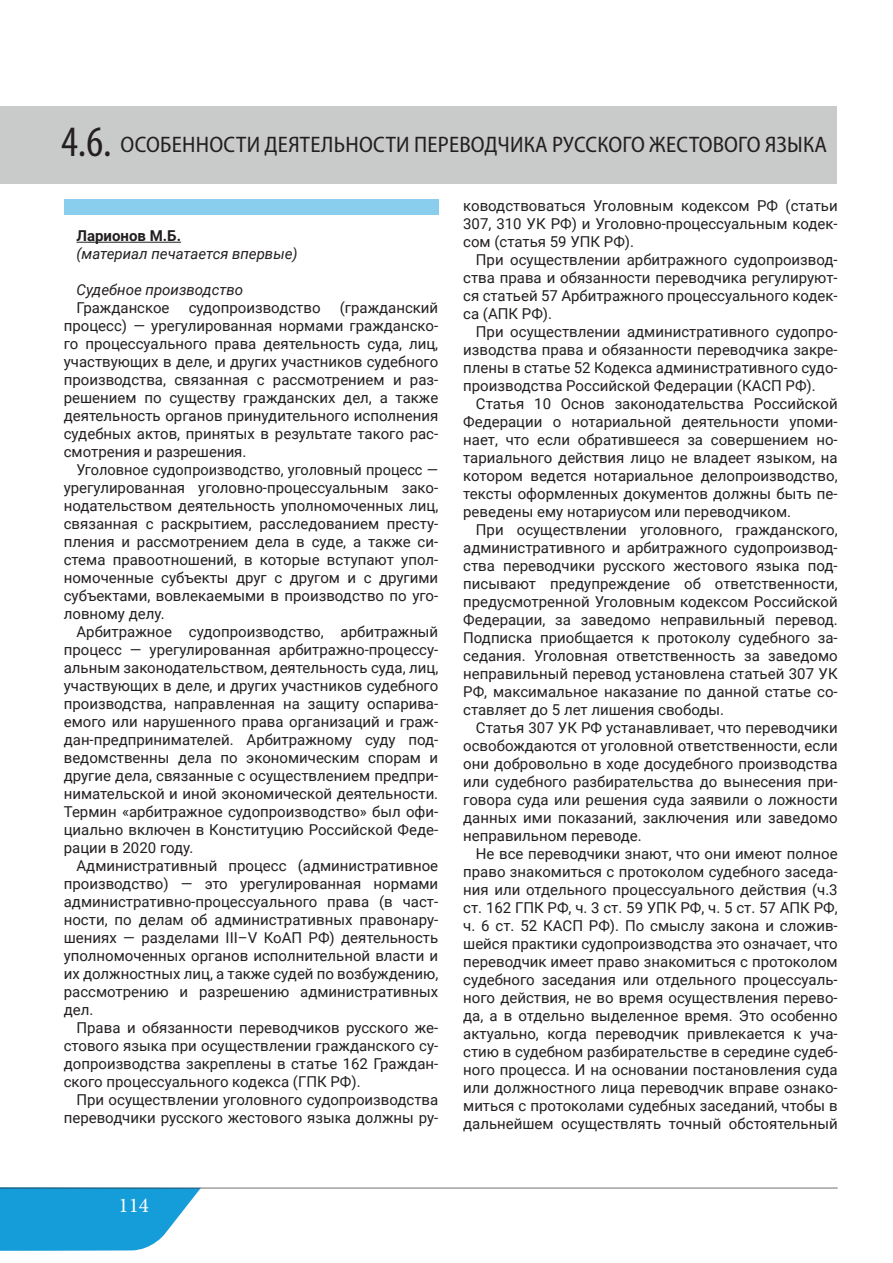
<style>
.page{position:relative;width:893px;height:1263px;background:#fff}
.page>*{position:absolute;margin:0;border:0;box-sizing:border-box;transform-origin:0 0}
.Paragraph_Style_1{font:condensed 43.5px "Myriad Pro";color:#231f20}
.Paragraph_Style_1-2{font:semi-condensed 22.5px "Myriad Pro";letter-spacing:.01em;color:#231f20}
.t1{font:21px "Minion Pro";color:#fff}
.текст{font:15px/18px "Roboto";color:#231f20;text-align:justify}
.текст-2{font:italic 15px "Roboto";color:#231f20}
.текст-3{font:700 15px "Roboto";color:#231f20}
</style>
<div class="page">
<svg style="left:0;top:1189px;width:200px;height:62px;background:#32a9dd"></svg>
<hr style="left:0;top:1187px;width:838px;height:2px;background:#231f20">
<hr style="left:77px;top:242px;width:104px;height:1px;background:#231f20">
<div style="left:64px;top:200px;width:374px;height:15px;background:#89ceec"></div>
<div style="left:0;top:107px;width:837px;height:77px;background:#c9caca"></div>
<p class="Paragraph_Style_1" style="left:61px;top:118px;width:52px">4.6.</p>
<p class="Paragraph_Style_1-2" style="left:121px;top:133px;width:708px">ОСОБЕННОСТИ ДЕЯТЕЛЬНОСТИ ПЕРЕВОДЧИКА РУССКОГО ЖЕСТОВОГО ЯЗЫКА</p>
<p class="текст-3" style="left:77px;top:225px;width:106px">Ларионов М.Б.</p>
<p class="текст-2" style="left:77px;top:243px;width:223px">(материал печатается впервые)</p>
<p class="текст-2" style="left:77px;top:279px;width:168px">Судебное производство</p>
<p class="текст" style="left:77px;top:298px;width:95px">Гражданское</p>
<p class="текст" style="left:189px;top:298px;width:133px">судопроизводство</p>
<p class="текст" style="left:64px;top:298px;width:376px;text-indent:276px">(гражданский процесс) — урегулированная нормами гражданско&shy;го процессуального права деятельность суда, лиц, участвующих в деле, и других участников судебного производства, связанная с рассмотрением и раз&shy;решением по существу гражданских дел, а также деятельность органов принудительного исполнения судебных актов, принятых в результате такого рас&shy;смотрения и разрешения.</p>
<p class="текст" style="left:64px;top:460px;width:376px;text-indent:13px">Уголовное судопроизводство, уголовный процесс — урегулированная уголовно-процессуальным зако&shy;нодательством деятельность уполномоченных лиц, связанная с раскрытием, расследованием престу&shy;пления и рассмотрением дела в суде, а также си&shy;стема правоотношений, в которые вступают упол&shy;номоченные субъекты друг с другом и с другими субъектами, вовлекаемыми в производство по уго&shy;ловному делу.</p>
<p class="текст" style="left:64px;top:622px;width:376px;text-indent:13px">Арбитражное судопроизводство, арбитражный процесс — урегулированная арбитражно-процессу&shy;альным законодательством, деятельность суда, лиц, участвующих в деле, и других участников судебного производства, направленная на защиту оспарива&shy;емого или нарушенного права организаций и граж&shy;дан-предпринимателей. Арбитражному суду под&shy;ведомственны дела по экономическим спорам и другие дела, связанные с осуществлением предпри&shy;нимательской и иной экономической деятельности.<br>Термин «арбитражное судопроизводство» был офи&shy;циально включен в Конституцию Российской Феде&shy;рации в 2020 году.</p>
<p class="текст" style="left:64px;top:856px;width:376px;text-indent:13px">Административный процесс (административное производство) — это урегулированная нормами административно-процессуального права (в част&shy;ности, по делам об административных правонару&shy;шениях — разделами III–V КоАП РФ) деятельность уполномоченных органов исполнительной власти и их должностных лиц, а также судей по возбуждению, рассмотрению и разрешению административных дел.</p>
<p class="текст" style="left:64px;top:1018px;width:376px;text-indent:13px">Права и обязанности переводчиков русского же&shy;стового языка при осуществлении гражданского су&shy;допроизводства закреплены в статье 162 Граждан&shy;ского процессуального кодекса (ГПК РФ).</p>
<p class="текст" style="left:64px;top:1090px;width:376px;text-align:right">При осуществлении уголовного судопроизводства переводчики русского жестового языка должны ру-</p>
<p class="текст" style="left:463px;top:196px;width:376px">ководствоваться Уголовным кодексом РФ (статьи 307, 310 УК РФ) и Уголовно-процессуальным кодек&shy;сом (статья 59 УПК РФ).</p>
<p class="текст" style="left:463px;top:250px;width:376px;text-indent:13px">При осуществлении арбитражного судопроизвод&shy;ства права и обязанности переводчика регулируют&shy;ся статьей 57 Арбитражного процессуального кодек&shy;са (АПК РФ).</p>
<p class="текст" style="left:463px;top:322px;width:376px;text-indent:13px">При осуществлении административного судопро&shy;изводства права и обязанности переводчика закре&shy;плены в статье 52 Кодекса административного судо&shy;производства Российской Федерации (КАСП РФ).</p>
<p class="текст" style="left:463px;top:394px;width:376px;text-indent:13px">Статья 10 Основ законодательства Российской Федерации о нотариальной деятельности упоми&shy;нает, что если обратившееся за совершением но&shy;тариального действия лицо не владеет языком, на котором ведется нотариальное делопроизводство, тексты оформленных документов должны быть пе&shy;реведены ему нотариусом или переводчиком.</p>
<p class="текст" style="left:463px;top:520px;width:376px;text-indent:13px">При осуществлении уголовного, гражданского, административного и арбитражного судопроизвод&shy;ства переводчики русского жестового языка под&shy;писывают предупреждение об ответственности, предусмотренной Уголовным кодексом Российской Федерации, за заведомо неправильный перевод.<br>Подписка приобщается к протоколу судебного за&shy;седания. Уголовная ответственность за заведомо неправильный перевод установлена статьей 307 УК РФ, максимальное наказание по данной статье со&shy;ставляет до 5 лет лишения свободы.</p>
<p class="текст" style="left:463px;top:718px;width:376px;text-indent:13px">Статья 307 УК РФ устанавливает, что переводчики освобождаются от уголовной ответственности, если они добровольно в ходе досудебного производства или судебного разбирательства до вынесения при&shy;говора суда или решения суда заявили о ложности данных ими показаний, заключения или заведомо неправильном переводе.</p>
<p class="текст" style="left:463px;top:844px;width:376px;text-indent:13px">Не все переводчики знают, что они имеют полное право знакомиться с протоколом судебного заседа&shy;ния или отдельного процессуального действия (ч.3 ст. 162 ГПК РФ, ч. 3 ст. 59 УПК РФ, ч. 5 ст. 57 АПК РФ, ч. 6 ст. 52 КАСП РФ). По смыслу закона и сложив&shy;шейся практики судопроизводства это означает, что переводчик имеет право знакомиться с протоколом судебного заседания или отдельного процессуаль&shy;ного действия, не во время осуществления перево&shy;да, а в отдельно выделенное время. Это особенно актуально, когда переводчик привлекается к уча&shy;стию в судебном разбирательстве в середине судеб&shy;ного процесса. И на основании постановления суда или должностного лица переводчик вправе ознако&shy;миться с протоколами судебных заседаний, чтобы в дальнейшем осуществлять точный обстоятельный</p>
<h3 class="t1" style="left:119px;top:1191px;width:32px">114</h3>
</div>
